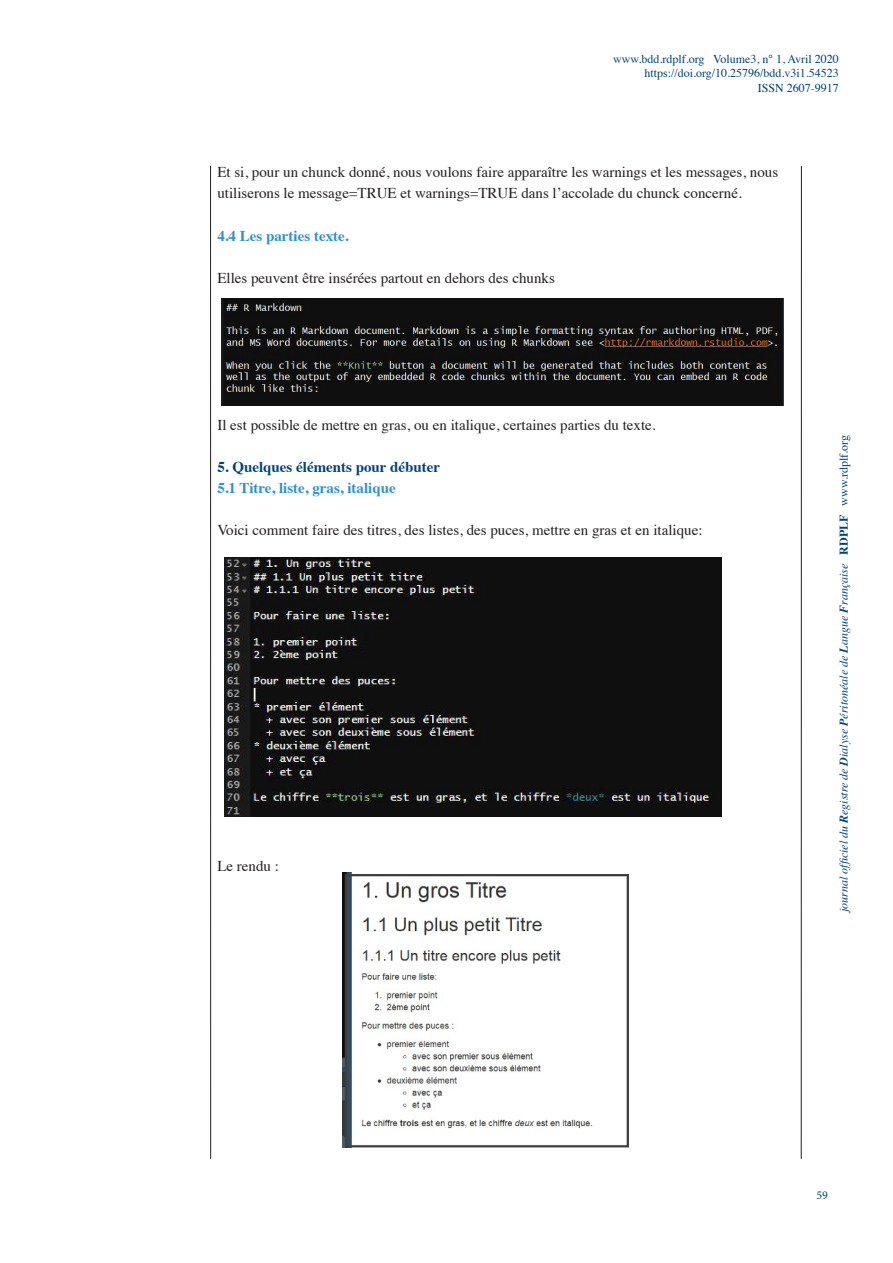
<style>
.page{position:relative;width:893px;height:1263px;background:#fff}
.page>*{position:absolute;margin:0;border:0;box-sizing:border-box;transform-origin:0 0}
.t1{font:15px/21px "Times";color:#231f20}
.t2{font:700 15px "Times";color:#2f91cf}
.t3{font:700 15px "Times";color:#004279}
.t4{font:12px "Times";color:#004279}
.t5{font:italic 12px "Times";color:#004279}
.t6{font:12px "Minion Pro";color:#004279}
.s1{font-weight:700}
.s2{font-weight:700;font-style:normal}
.s3{font-style:normal}
</style>
<div class="page">
<hr style="left:210px;top:166px;width:1px;height:993px;background:#231f20">
<hr style="left:801px;top:166px;width:1px;height:993px;background:#231f20">
<img style="left:222px;top:299px;width:561px;height:106px">
<img style="left:224px;top:557px;width:498px;height:259px">
<img style="left:343px;top:873px;width:286px;height:274px">
<p class="t4" style="left:613px;top:48px;width:227px">www.bdd.rdplf.org Volume3, n° 1, Avril 2020</p>
<p class="t4" style="left:644px;top:62px;width:196px">https://doi.org/10.25796/bdd.v3i1.54523</p>
<p class="t4" style="left:758px;top:77px;width:82px">ISSN 2607-9917</p>
<p class="t1" style="left:217px;top:160px;width:562px">Et si, pour un chunck donné, nous voulons faire apparaître les warnings et les messages, nous utiliserons le message=TRUE et warnings=TRUE dans l’accolade du chunck concerné.</p>
<p class="t2" style="left:217px;top:221px;width:133px">4.4 Les parties texte.</p>
<p class="t1" style="left:217px;top:266px;width:339px">Elles peuvent être insérées partout en dehors des chunks</p>
<p class="t1" style="left:217px;top:413px;width:440px">Il est possible de mettre en gras, ou en italique, certaines parties du texte.</p>
<p class="t3" style="left:217px;top:452px;width:224px">5. Quelques éléments pour débuter</p>
<p class="t2" style="left:217px;top:473px;width:180px">5.1 Titre, liste, gras, italique</p>
<p class="t1" style="left:217px;top:518px;width:487px">Voici comment faire des titres, des listes, des puces, mettre en gras et en italique:</p>
<p class="t1" style="left:217px;top:854px;width:63px">Le rendu :</p>
<p class="t5" style="left:833px;top:912px;width:478px;rotate:-90deg">journal officiel du <span class="s1">R</span>egistre de <span class="s1">D</span>ialyse <span class="s1">P</span>éritonéale de <span class="s1">L</span>angue <span class="s1">F</span>rançaise <span class="s2">RDPLF</span> <span class="s3">www.rdplf.org</span></p>
<p class="t6" style="left:816px;top:1187px;width:13px">59</p>
</div>
